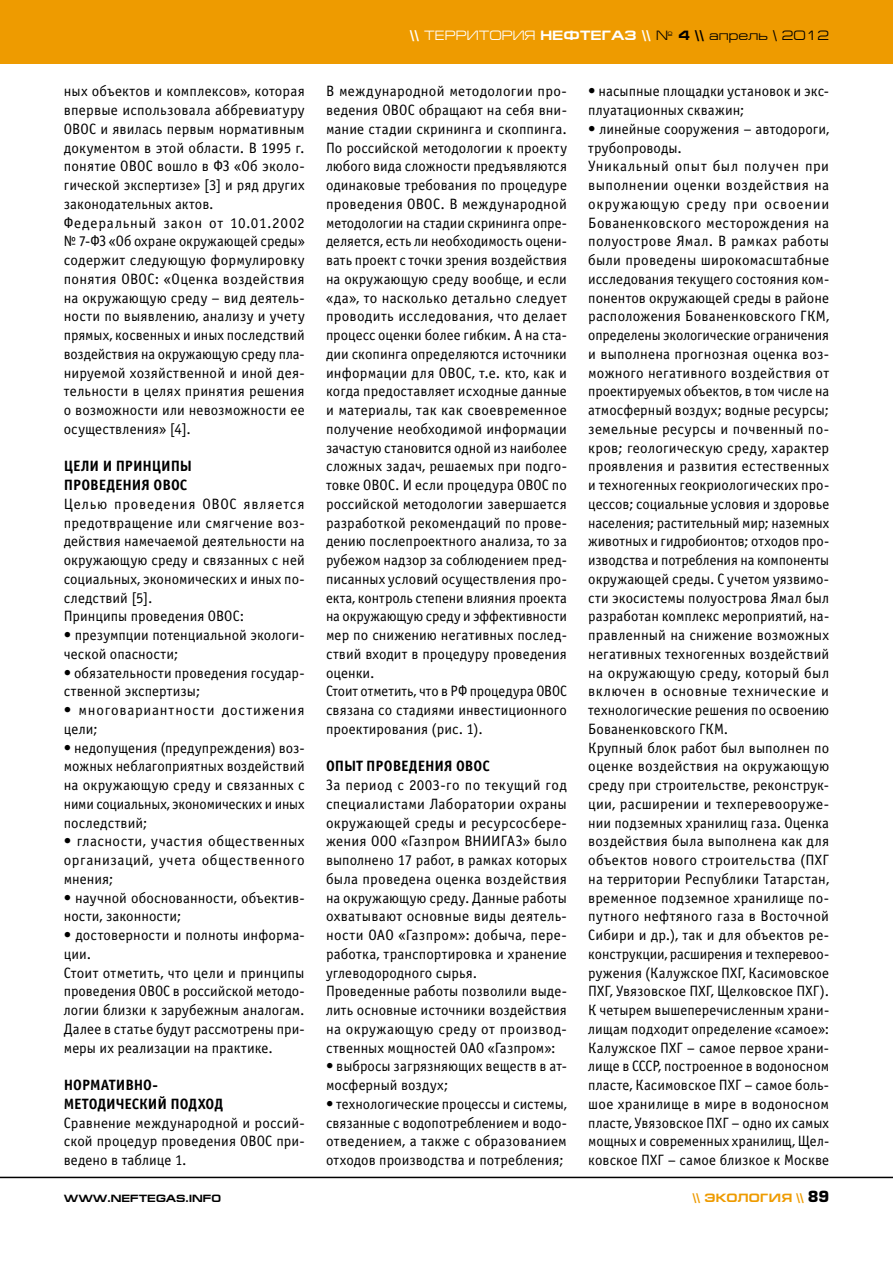
<style>
.page{position:relative;width:893px;height:1263px;background:#fff}
.page>*{position:absolute;margin:0;border:0;box-sizing:border-box;transform-origin:0 0}
.t1{font:15px/18.8px "Officina Sans C";letter-spacing:.01em;color:#000}
.t2{font:700 15px/18.8px "Officina Sans C";letter-spacing:-.005em;color:#000}
.t3{font:15px/18.8px "Officina Sans C";letter-spacing:.05em;color:#000}
.t4{font:700 13.5px "Europe Ext";color:#fff}
.t5{font:700 12px "Europe Ext";letter-spacing:.025em;color:#ee9b00}
.t6{font:700 10.5px "Europe Ext";color:#000}
.s1{font-weight:400}
.s2{font-weight:400;color:#000}
.s3{color:#000}
.s4{font-family:"Europe";font-size:15px;color:#000}
</style>
<div class="page">
<div style="left:0;top:0;width:893px;height:64px;background:#ee9b00"></div>
<hr style="left:0;top:1177px;width:893px;height:1px;background:#000">
<p class="t1" style="left:64px;top:82px;width:242px">ных объектов и комплексов», которая впервые использовала аббревиатуру ОВОС и явилась первым нормативным документом в этой области. В 1995 г. понятие ОВОС вошло в ФЗ «Об эколо&shy;гической экспертизе» [3] и ряд других законодательных актов.<br>Федеральный закон от 10.01.2002 № 7-ФЗ «Об охране окружающей среды» содержит следующую формулировку понятия ОВОС: «Оценка воздействия на окружающую среду – вид деятель&shy;ности по выявлению, анализу и учету прямых, косвенных и иных последствий воздействия на окружающую среду пла&shy;нируемой хозяйственной и иной дея&shy;тельности в целях принятия решения о возможности или невозможности ее осуществления» [4].</p>
<p class="t2" style="left:64px;top:457px;width:130px">Цели и принципы проведения ОВОС</p>
<p class="t1" style="left:64px;top:495px;width:242px">Целью проведения ОВОС является предотвращение или смягчение воз&shy;действия намечаемой деятельности на окружающую среду и связанных с ней социальных, экономических и иных по&shy;следствий [5].<br>Принципы проведения ОВОС:</p>
<p class="t1" style="left:64px;top:626px;width:242px">• презумпции потенциальной экологи&shy;ческой опасности;</p>
<p class="t1" style="left:64px;top:663px;width:242px">• обязательности проведения государ&shy;ственной экспертизы;</p>
<p class="t3" style="left:64px;top:701px;width:242px">• многовариантности достижения цели;</p>
<p class="t1" style="left:64px;top:738px;width:242px;text-align:justify">• недопущения (предупреждения) воз&shy;можных неблагоприятных воздействий на окружающую среду и связанных с ними социальных, экономических и иных последствий;</p>
<p class="t1" style="left:64px;top:832px;width:242px;text-align:justify">• гласности, участия общественных организаций, учета общественного мнения;</p>
<p class="t1" style="left:64px;top:888px;width:242px">• научной обоснованности, объектив&shy;ности, законности;</p>
<p class="t1" style="left:64px;top:926px;width:242px">• достоверности и полноты информа&shy;ции.<br>Стоит отметить, что цели и принципы проведения ОВОС в российской методо&shy;логии близки к зарубежным аналогам.<br>Далее в статье будут рассмотрены при&shy;меры их реализации на практике.</p>
<p class="t2" style="left:64px;top:1076px;width:161px">Нормативно&shy;методический подход</p>
<p class="t1" style="left:64px;top:1113px;width:242px;text-align:justify">Сравнение международной и россий&shy;ской процедур проведения ОВОС при&shy;ведено в таблице 1.</p>
<p class="t4" style="left:410px;top:28px;width:421px">\\ <span class="s1">ТЕРРИТОРИЯ</span> НЕФТЕГАЗ \\ <span class="s2">№</span> <span class="s3">4 \\</span> <span class="s2">апрель \ 2012</span></p>
<p class="t1" style="left:326px;top:82px;width:242px">В международной методологии про&shy;ведения ОВОС обращают на себя вни&shy;мание стадии скрининга и скоппинга.<br>По российской методологии к проекту любого вида сложности предъявляются одинаковые требования по процедуре проведения ОВОС. В международной методологии на стадии скрининга опре&shy;деляется, есть ли необходимость оцени&shy;вать проект с точки зрения воздействия на окружающую среду вообще, и если «да», то насколько детально следует проводить исследования, что делает процесс оценки более гибким. А на ста&shy;дии скопинга определяются источники информации для ОВОС, т.е. кто, как и когда предоставляет исходные данные и материалы, так как своевременное получение необходимой информации зачастую становится одной из наиболее сложных задач, решаемых при подго&shy;товке ОВОС. И если процедура ОВОС по российской методологии завершается разработкой рекомендаций по прове&shy;дению послепроектного анализа, то за рубежом надзор за соблюдением пред&shy;писанных условий осуществления про&shy;екта, контроль степени влияния проекта на окружающую среду и эффективности мер по снижению негативных послед&shy;ствий входит в процедуру проведения оценки.<br>Стоит отметить, что в РФ процедура ОВОС связана со стадиями инвестиционного проектирования (рис. 1).</p>
<p class="t2" style="left:326px;top:757px;width:165px">Опыт проведения ОВОС</p>
<p class="t1" style="left:326px;top:776px;width:242px">За период с 2003-го по текущий год специалистами Лаборатории охраны окружающей среды и ресурсосбере&shy;жения ООО «Газпром ВНИИГАЗ» было выполнено 17 работ, в рамках которых была проведена оценка воздействия на окружающую среду. Данные работы охватывают основные виды деятель&shy;ности ОАО «Газпром»: добыча, пере&shy;работка, транспортировка и хранение углеводородного сырья.<br>Проведенные работы позволили выде&shy;лить основные источники воздействия на окружающую среду от производ&shy;ственных мощностей ОАО «Газпром»:</p>
<p class="t1" style="left:326px;top:1057px;width:242px">• выбросы загрязняющих веществ в ат&shy;мосферный воздух;</p>
<p class="t1" style="left:326px;top:1095px;width:242px;text-align:justify">• технологические процессы и системы, связанные с водопотреблением и водо&shy;отведением, а также с образованием отходов производства и потребления;</p>
<p class="t1" style="left:588px;top:82px;width:242px">• насыпные площадки установок и экс&shy;плуатационных скважин;</p>
<p class="t1" style="left:588px;top:120px;width:242px">• линейные сооружения – автодороги, трубопроводы.<br>Уникальный опыт был получен при выполнении оценки воздействия на окружающую среду при освоении Бованенковского месторождения на полуострове Ямал. В рамках работы были проведены широкомасштабные исследования текущего состояния ком&shy;понентов окружающей среды в районе расположения Бованенковского ГКМ, определены экологические ограничения и выполнена прогнозная оценка воз&shy;можного негативного воздействия от проектируемых объектов, в том числе на атмосферный воздух; водные ресурсы; земельные ресурсы и почвенный по&shy;кров; геологическую среду, характер проявления и развития естественных и техногенных геокриологических про&shy;цессов; социальные условия и здоровье населения; растительный мир; наземных животных и гидробионтов; отходов про&shy;изводства и потребления на компоненты окружающей среды. С учетом уязвимо&shy;сти экосистемы полуострова Ямал был разработан комплекс мероприятий, на&shy;правленный на снижение возможных негативных техногенных воздействий на окружающую среду, который был включен в основные технические и технологические решения по освоению Бованенковского ГКМ.<br>Крупный блок работ был выполнен по оценке воздействия на окружающую среду при строительстве, реконструк&shy;ции, расширении и техперевооруже&shy;нии подземных хранилищ газа. Оценка воздействия была выполнена как для объектов нового строительства (ПХГ на территории Республики Татарстан, временное подземное хранилище по&shy;путного нефтяного газа в Восточной Сибири и др.), так и для объектов ре&shy;конструкции, расширения и техперевоо&shy;ружения (Калужское ПХГ, Касимовское ПХГ, Увязовское ПХГ, Щелковское ПХГ).<br>К четырем вышеперечисленным храни&shy;лищам подходит определение «самое»:<br>Калужское ПХГ – самое первое храни&shy;лище в СССР, построенное в водоносном пласте, Касимовское ПХГ – самое боль&shy;шое хранилище в мире в водоносном пласте, Увязовское ПХГ – одно их самых мощных и современных хранилищ, Щел&shy;ковское ПХГ – самое близкое к Москве</p>
<p class="t6" style="left:64px;top:1193px;width:159px">WWW.NEFTEGAS.INFO</p>
<p class="t5" style="left:692px;top:1191px;width:138px">\\ экология \\ <span class="s4">89</span></p>
</div>
